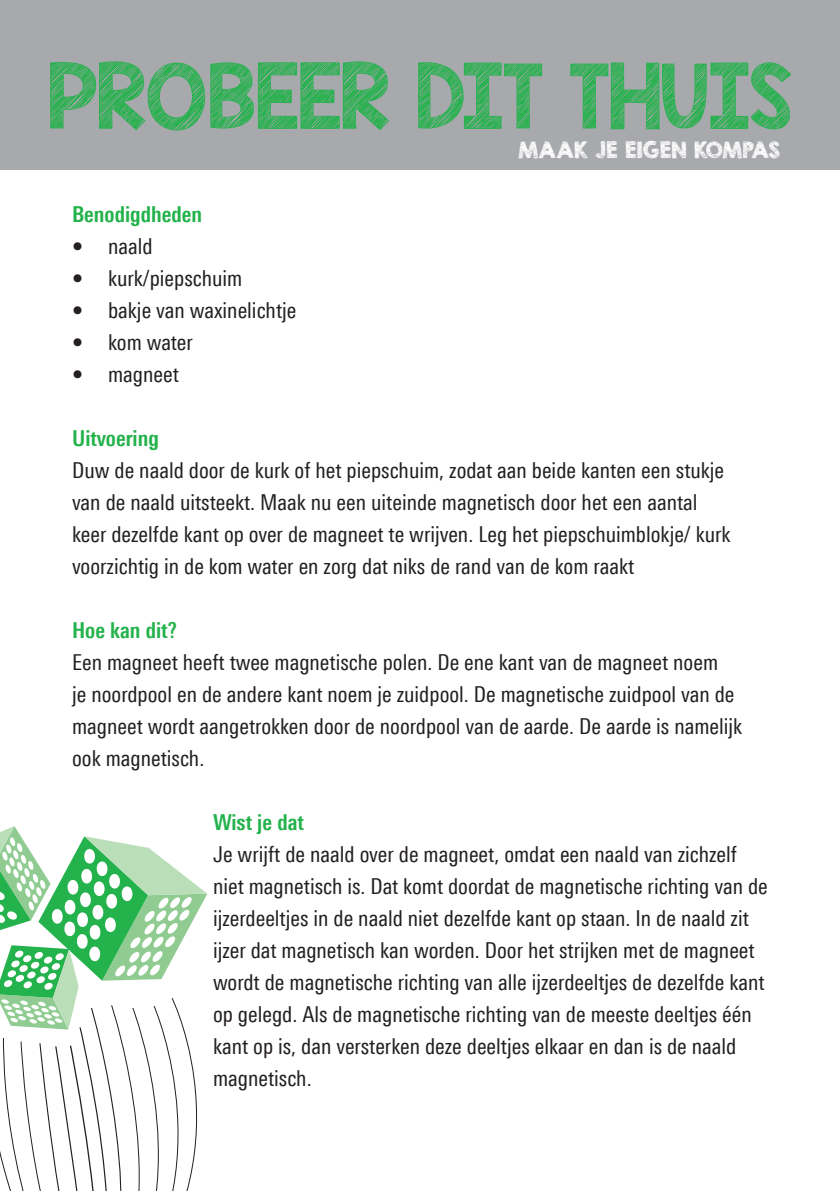
<style>
.page{position:relative;width:840px;height:1191px;background:#fff}
.page>*{position:absolute;margin:0;border:0;box-sizing:border-box;transform-origin:0 0}
.t1{font:72px "KG Blank Space Sketch";color:#23b24b}
.t2{font:22px/32px "Linotype Univers 420 Cn";color:#231f20}
.t3{font:700 22px "Linotype Univers 620 Cn";color:#23b24b}
.t4{font:22px "KG Broken Vessels Sketch";color:#fff}
</style>
<div class="page">
<div style="left:0;top:0;width:839px;height:169px;background:#a8a9ad"></div>
<svg style="left:0;top:826px;width:208px;height:365px"></svg>
<p class="t1" style="left:48px;top:45px;width:744px">PROBEER DIT THUIS</p>
<p class="t3" style="left:72px;top:201px;width:132px">Benodigdheden</p>
<p class="t2" style="left:72px;top:230px;width:82px">• naald</p>
<p class="t2" style="left:72px;top:262px;width:172px">• kurk/piepschuim</p>
<p class="t2" style="left:72px;top:294px;width:226px">• bakje van waxinelichtje</p>
<p class="t2" style="left:72px;top:326px;width:122px">• kom water</p>
<p class="t2" style="left:72px;top:358px;width:108px">• magneet</p>
<p class="t4" style="left:518px;top:137px;width:263px">MAAK JE EIGEN KOMPAS</p>
<p class="t3" style="left:72px;top:425px;width:88px">Uitvoering</p>
<p class="t2" style="left:72px;top:454px;width:659px">Duw de naald door de kurk of het piepschuim, zodat aan beide kanten een stukje van de naald uitsteekt. Maak nu een uiteinde magnetisch door het een aantal keer dezelfde kant op over de magneet te wrijven. Leg het piepschuimblokje/ kurk voorzichtig in de kom water en zorg dat niks de rand van de kom raakt</p>
<p class="t3" style="left:72px;top:617px;width:106px">Hoe kan dit?</p>
<p class="t2" style="left:72px;top:646px;width:671px">Een magneet heeft twee magnetische polen. De ene kant van de magneet noem<br>je noordpool en de andere kant noem je zuidpool. De magnetische zuidpool van de magneet wordt aangetrokken door de noordpool van de aarde. De aarde is namelijk ook magnetisch.</p>
<p class="t3" style="left:213px;top:809px;width:92px">Wist je dat</p>
<p class="t2" style="left:213px;top:838px;width:556px">Je wrijft de naald over de magneet, omdat een naald van zichzelf niet magnetisch is. Dat komt doordat de magnetische richting van de ijzerdeeltjes in de naald niet dezelfde kant op staan. In de naald zit ijzer dat magnetisch kan worden. Door het strijken met de magneet wordt de magnetische richting van alle ijzerdeeltjes de dezelfde kant op gelegd. Als de magnetische richting van de meeste deeltjes één kant op is, dan versterken deze deeltjes elkaar en dan is de naald magnetisch.</p>
</div>
